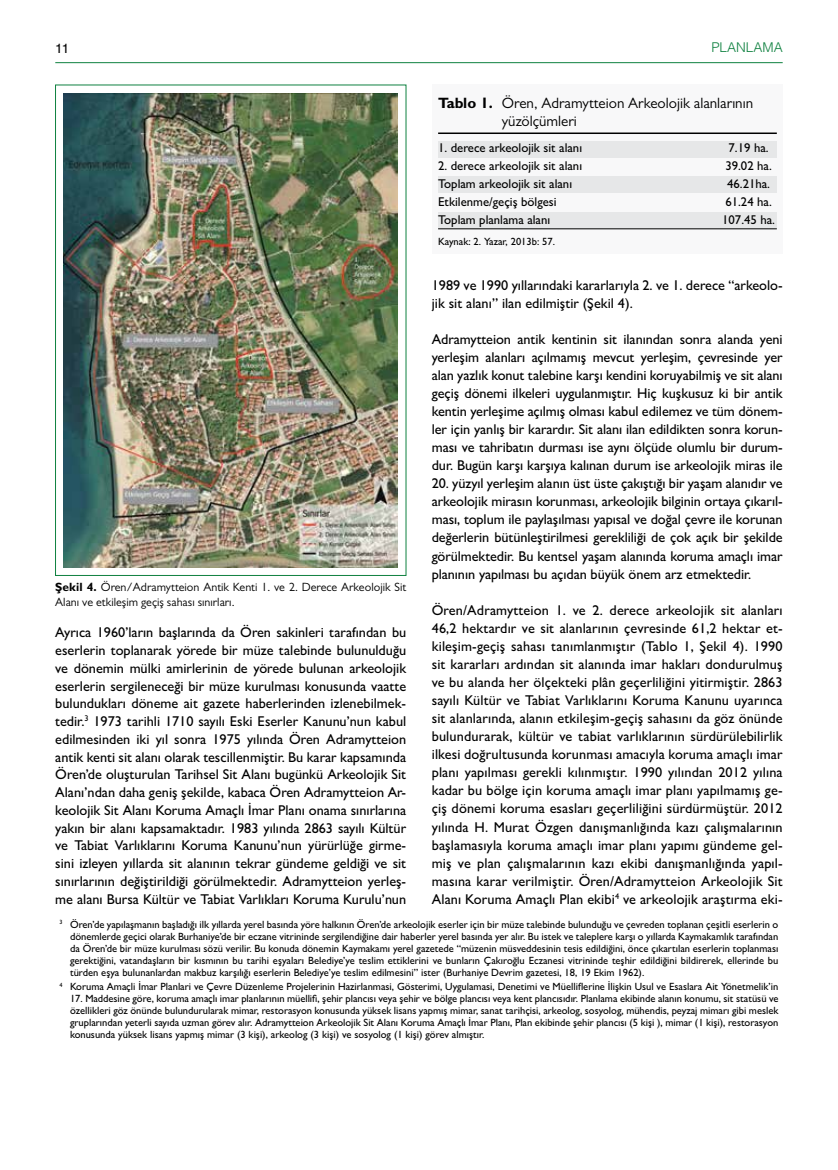
<style>
.page{position:relative;width:838px;height:1170px;background:#fff}
.page>*{position:absolute;margin:0;border:0;box-sizing:border-box;transform-origin:0 0}
.t1{font:15px/18px "Gill Sans MT Pro";color:#000}
.t2{font:500 14.25px/18px "Gill Sans MT Pro";color:#000;text-align:justify}
.t3{font:300 13.5px "Helvetica";color:#0f8140}
.t4{font:13.5px "Helvetica";color:#000}
.t5{font:500 12.75px "Gill Sans MT Pro";color:#000}
.t6{font:12px/15.3px "Gill Sans MT Pro";color:#000}
.t7{font:500 10.5px/12px "Gill Sans MT Pro";color:#000;text-align:justify}
.s1{font-weight:700}
</style>
<div class="page">
<hr style="left:55px;top:62px;width:727px;height:1px;background:#0f8140">
<img style="left:64px;top:93px;width:334px;height:474px">
<div style="left:432px;top:85px;width:350px;height:169px;background:#f8f8f9"></div>
<div style="left:438px;top:141px;width:339px;height:16px;background:#e6e7e8"></div>
<div style="left:438px;top:177px;width:339px;height:16px;background:#e6e7e8"></div>
<div style="left:438px;top:212px;width:339px;height:17px;background:#e6e7e8"></div>
<hr style="left:438px;top:132px;width:338px;height:2px;background:#000">
<hr style="left:438px;top:228px;width:338px;height:1px;background:#000">
<p class="t4" style="left:55px;top:37px;width:16px">11</p>
<p class="t3" style="left:711px;top:36px;width:73px">PLANLAMA</p>
<p class="t6" style="left:55px;top:579px;width:352px"><span class="s1">Şekil 4.</span> Ören/Adramytteion Antik Kenti 1. ve 2. Derece Arkeolojik Sit<br>Alanı ve etkileşim geçiş sahası sınırları.</p>
<p class="t2" style="left:55px;top:623px;width:352px">Ayrıca 1960’ların başlarında da Ören sakinleri tarafından bu eserlerin toplanarak yörede bir müze talebinde bulunulduğu ve dönemin mülki amirlerinin de yörede bulunan arkeolojik eserlerin sergileneceği bir müze kurulması konusunda vaatte bulundukları döneme ait gazete haberlerinden izlenebilmek&shy;tedir.<sup>3</sup> 1973 tarihli 1710 sayılı Eski Eserler Kanunu’nun kabul edilmesinden iki yıl sonra 1975 yılında Ören Adramytteion antik kenti sit alanı olarak tescillenmiştir. Bu karar kapsamında Ören’de oluşturulan Tarihsel Sit Alanı bugünkü Arkeolojik Sit Alanı’ndan daha geniş şekilde, kabaca Ören Adramytteion Ar&shy;keolojik Sit Alanı Koruma Amaçlı İmar Planı onama sınırlarına yakın bir alanı kapsamaktadır. 1983 yılında 2863 sayılı Kültür ve Tabiat Varlıklarını Koruma Kanunu’nun yürürlüğe girme&shy;sini izleyen yıllarda sit alanının tekrar gündeme geldiği ve sit sınırlarının değiştirildiği görülmektedir. Adramytteion yerleş&shy;me alanı Bursa Kültür ve Tabiat Varlıkları Koruma Kurulu’nun</p>
<p class="t1" style="left:502px;top:93px;width:253px;text-indent:-64px"><span class="s1">Tablo 1.</span> Ören, Adramytteion Arkeolojik alanlarının yüzölçümleri</p>
<p class="t5" style="left:438px;top:140px;width:146px">1. derece arkeolojik sit alanı</p>
<p class="t5" style="left:728px;top:140px;width:42px">7.19 ha.</p>
<p class="t5" style="left:438px;top:158px;width:146px">2. derece arkeolojik sit alanı</p>
<p class="t5" style="left:725px;top:158px;width:48px">39.02 ha.</p>
<p class="t5" style="left:438px;top:176px;width:136px">Toplam arkeolojik sit alanı</p>
<p class="t5" style="left:727px;top:176px;width:44px">46.21ha.</p>
<p class="t5" style="left:438px;top:194px;width:120px">Etkilenme/geçiş bölgesi</p>
<p class="t5" style="left:725px;top:194px;width:48px">61.24 ha.</p>
<p class="t5" style="left:438px;top:212px;width:114px">Toplam planlama alanı</p>
<p class="t5" style="left:722px;top:212px;width:54px">107.45 ha.</p>
<p class="t7" style="left:438px;top:236px;width:118px">Kaynak: 2. Yazar, 2013b: 57.</p>
<p class="t2" style="left:432px;top:275px;width:352px">1989 ve 1990 yıllarındaki kararlarıyla 2. ve 1. derece “arkeolo&shy;jik sit alanı” ilan edilmiştir (Şekil 4).</p>
<p class="t2" style="left:432px;top:330px;width:352px">Adramytteion antik kentinin sit ilanından sonra alanda yeni yerleşim alanları açılmamış mevcut yerleşim, çevresinde yer alan yazlık konut talebine karşı kendini koruyabilmiş ve sit alanı geçiş dönemi ilkeleri uygulanmıştır. Hiç kuşkusuz ki bir antik kentin yerleşime açılmış olması kabul edilemez ve tüm dönem&shy;ler için yanlış bir karardır. Sit alanı ilan edildikten sonra korun&shy;ması ve tahribatın durması ise aynı ölçüde olumlu bir durum&shy;dur. Bugün karşı karşıya kalınan durum ise arkeolojik miras ile</p>
<p class="t2" style="left:432px;top:474px;width:352px">20. yüzyıl yerleşim alanın üst üste çakıştığı bir yaşam alanıdır ve arkeolojik mirasın korunması, arkeolojik bilginin ortaya çıkarıl&shy;ması, toplum ile paylaşılması yapısal ve doğal çevre ile korunan değerlerin bütünleştirilmesi gerekliliği de çok açık bir şekilde görülmektedir. Bu kentsel yaşam alanında koruma amaçlı imar planının yapılması bu açıdan büyük önem arz etmektedir.</p>
<p class="t2" style="left:432px;top:600px;width:352px">Ören/Adramytteion 1. ve 2. derece arkeolojik sit alanları 46,2 hektardır ve sit alanlarının çevresinde 61,2 hektar et&shy;kileşim-geçiş sahası tanımlanmıştır (Tablo 1, Şekil 4). 1990 sit kararları ardından sit alanında imar hakları dondurulmuş ve bu alanda her ölçekteki plân geçerliliğini yitirmiştir. 2863 sayılı Kültür ve Tabiat Varlıklarını Koruma Kanunu uyarınca sit alanlarında, alanın etkileşim-geçiş sahasını da göz önünde bulundurarak, kültür ve tabiat varlıklarının sürdürülebilirlik ilkesi doğrultusunda korunması amacıyla koruma amaçlı imar planı yapılması gerekli kılınmıştır. 1990 yılından 2012 yılına kadar bu bölge için koruma amaçlı imar planı yapılmamış ge&shy;çiş dönemi koruma esasları geçerliliğini sürdürmüştür. 2012 yılında H. Murat Özgen danışmanlığında kazı çalışmalarının başlamasıyla koruma amaçlı imar planı yapımı gündeme gel&shy;miş ve plan çalışmalarının kazı ekibi danışmanlığında yapıl&shy;masına karar verilmiştir. Ören/Adramytteion Arkeolojik Sit Alanı Koruma Amaçlı Plan ekibi<sup>4</sup> ve arkeolojik araştırma eki-</p>
<p class="t7" style="left:70px;top:918px;width:710px;text-indent:-10px"><sup>3</sup> Ören’de yapılaşmanın başladığı ilk yıllarda yerel basında yöre halkının Ören’de arkeolojik eserler için bir müze talebinde bulunduğu ve çevreden toplanan çeşitli eserlerin o dönemlerde geçici olarak Burhaniye’de bir eczane vitrininde sergilendiğine dair haberler yerel basında yer alır. Bu istek ve taleplere karşı o yıllarda Kaymakamlık tarafından da Ören’de bir müze kurulması sözü verilir. Bu konuda dönemin Kaymakamı yerel gazetede “müzenin müsveddesinin tesis edildiğini, önce çıkartılan eserlerin toplanması gerektiğini, vatandaşların bir kısmının bu tarihi eşyaları Belediye’ye teslim ettiklerini ve bunların Çakıroğlu Eczanesi vitrininde teşhir edildiğini bildirerek, ellerinde bu türden eşya bulunanlardan makbuz karşılığı eserlerin Belediye’ye teslim edilmesini” ister (Burhaniye Devrim gazetesi, 18, 19 Ekim 1962).</p>
<p class="t7" style="left:60px;top:980px;width:720px"><sup>4</sup> Koruma Amaçli İmar Planlari ve Çevre Düzenleme Projelerinin Hazirlanmasi, Gösterimi, Uygulamasi, Denetimi ve Müelliflerine İlişkin Usul ve Esaslara Ait Yönetmelik’in</p>
<p class="t7" style="left:70px;top:992px;width:710px">17. Maddesine göre, koruma amaçlı imar planlarının müellifi, şehir plancısı veya şehir ve bölge plancısı veya kent plancısıdır. Planlama ekibinde alanın konumu, sit statüsü ve özellikleri göz önünde bulundurularak mimar, restorasyon konusunda yüksek lisans yapmış mimar, sanat tarihçisi, arkeolog, sosyolog, mühendis, peyzaj mimarı gibi meslek gruplarından yeterli sayıda uzman görev alır. Adramytteion Arkeolojik Sit Alanı Koruma Amaçlı İmar Planı, Plan ekibinde şehir plancısı (5 kişi ), mimar (1 kişi), restorasyon konusunda yüksek lisans yapmış mimar (3 kişi), arkeolog (3 kişi) ve sosyolog (1 kişi) görev almıştır.</p>
</div>
